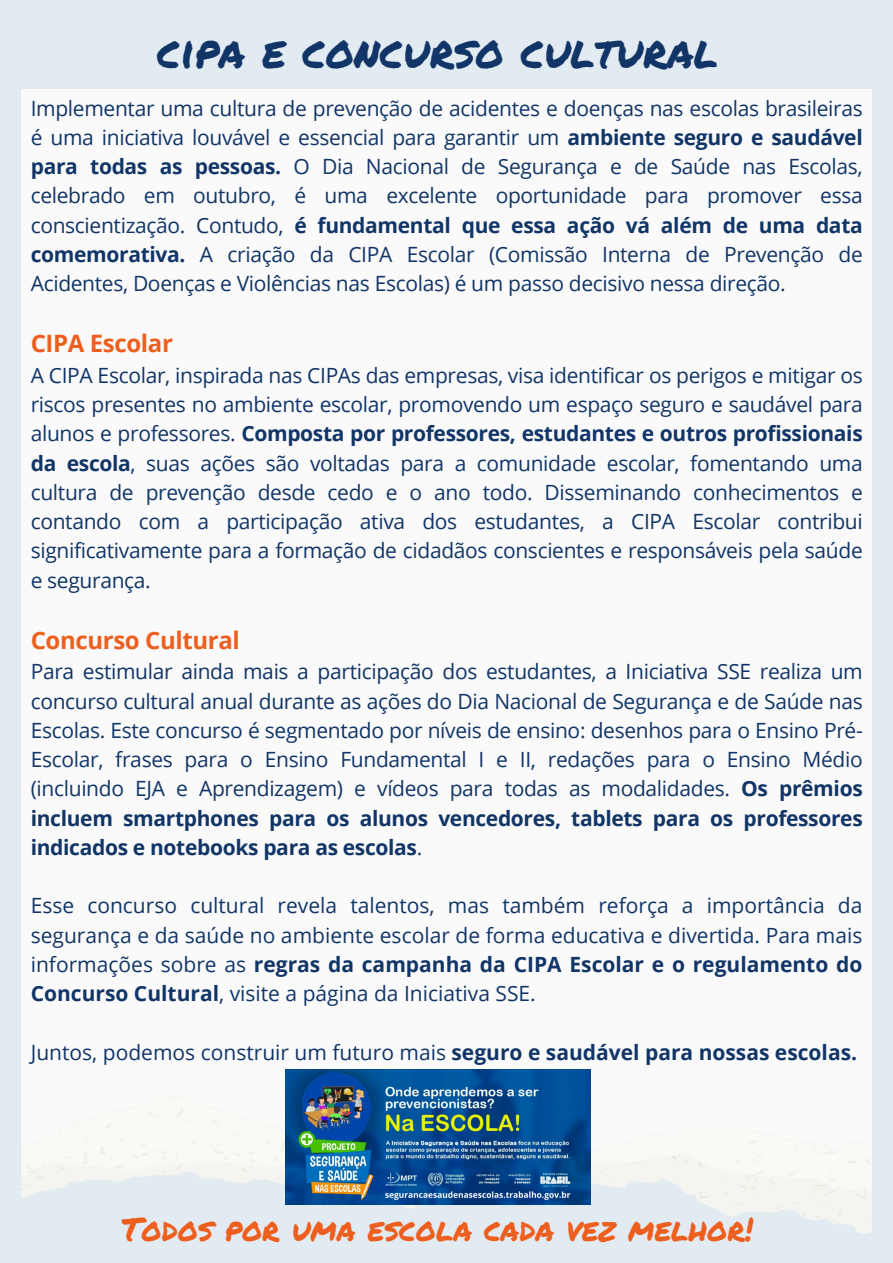
<style>
.page{position:relative;width:893px;height:1263px;background:#e3ebf2}
.page>*{position:absolute;margin:0;border:0;box-sizing:border-box;transform-origin:0 0}
.t1{font:45.38px "Permanent Marker";color:#113567}
.t2{font:32.25px "Permanent Marker";color:#ed5f1e}
.t3{font:700 24px "Open Sans";letter-spacing:-.015em;color:#ed5f1e}
.t4{font:21px/29.2px "Open Sans";letter-spacing:-.015em;color:#113567;text-align:justify}
.s1{font-weight:700}
</style>
<div class="page">
<div style="left:22px;top:89px;width:849px;height:1145px;background:#fafafa"></div>
<img style="left:285px;top:1070px;width:305px;height:134px">
<h2 class="t1" style="left:157px;top:18px;width:562px">cipa e concurso cultural</h2>
<p class="t4" style="left:31px;top:93px;width:833px">Implementar uma cultura de prevenção de acidentes e doenças nas escolas brasileiras é uma iniciativa louvável e essencial para garantir um <span class="s1">ambiente seguro e saudável para todas as pessoas.</span> O Dia Nacional de Segurança e de Saúde nas Escolas, celebrado em outubro, é uma excelente oportunidade para promover essa conscientização. Contudo, <span class="s1">é fundamental que essa ação vá além de uma data comemorativa.</span> A criação da CIPA Escolar (Comissão Interna de Prevenção de Acidentes, Doenças e Violências nas Escolas) é um passo decisivo nessa direção.</p>
<p class="t3" style="left:31px;top:327px;width:144px">CIPA Escolar</p>
<p class="t4" style="left:31px;top:360px;width:833px">A CIPA Escolar, inspirada nas CIPAs das empresas, visa identificar os perigos e mitigar os riscos presentes no ambiente escolar, promovendo um espaço seguro e saudável para alunos e professores. <span class="s1">Composta por professores, estudantes e outros profissionais da escola</span>, suas ações são voltadas para a comunidade escolar, fomentando uma cultura de prevenção desde cedo e o ano todo. Disseminando conhecimentos e contando com a participação ativa dos estudantes, a CIPA Escolar contribui significativamente para a formação de cidadãos conscientes e responsáveis pela saúde e segurança.</p>
<p class="t3" style="left:31px;top:623px;width:211px">Concurso Cultural</p>
<p class="t4" style="left:31px;top:656px;width:833px">Para estimular ainda mais a participação dos estudantes, a Iniciativa SSE realiza um concurso cultural anual durante as ações do Dia Nacional de Segurança e de Saúde nas Escolas. Este concurso é segmentado por níveis de ensino: desenhos para o Ensino Pré-Escolar, frases para o Ensino Fundamental I e II, redações para o Ensino Médio (incluindo EJA e Aprendizagem) e vídeos para todas as modalidades. <span class="s1">Os prêmios incluem smartphones para os alunos vencedores, tablets para os professores indicados e notebooks para as escolas</span>.</p>
<p class="t4" style="left:31px;top:890px;width:833px">Esse concurso cultural revela talentos, mas também reforça a importância da segurança e da saúde no ambiente escolar de forma educativa e divertida. Para mais informações sobre as <span class="s1">regras da campanha da CIPA Escolar e o regulamento do Concurso Cultural</span>, visite a página da Iniciativa SSE.</p>
<p class="t4" style="left:31px;top:1037px;width:828px">Juntos, podemos construir um futuro mais <span class="s1">seguro e saudável para nossas escolas.</span></p>
<p class="t2" style="left:122px;top:1205px;width:633px">Todos por uma escola cada vez melhor!</p>
</div>
